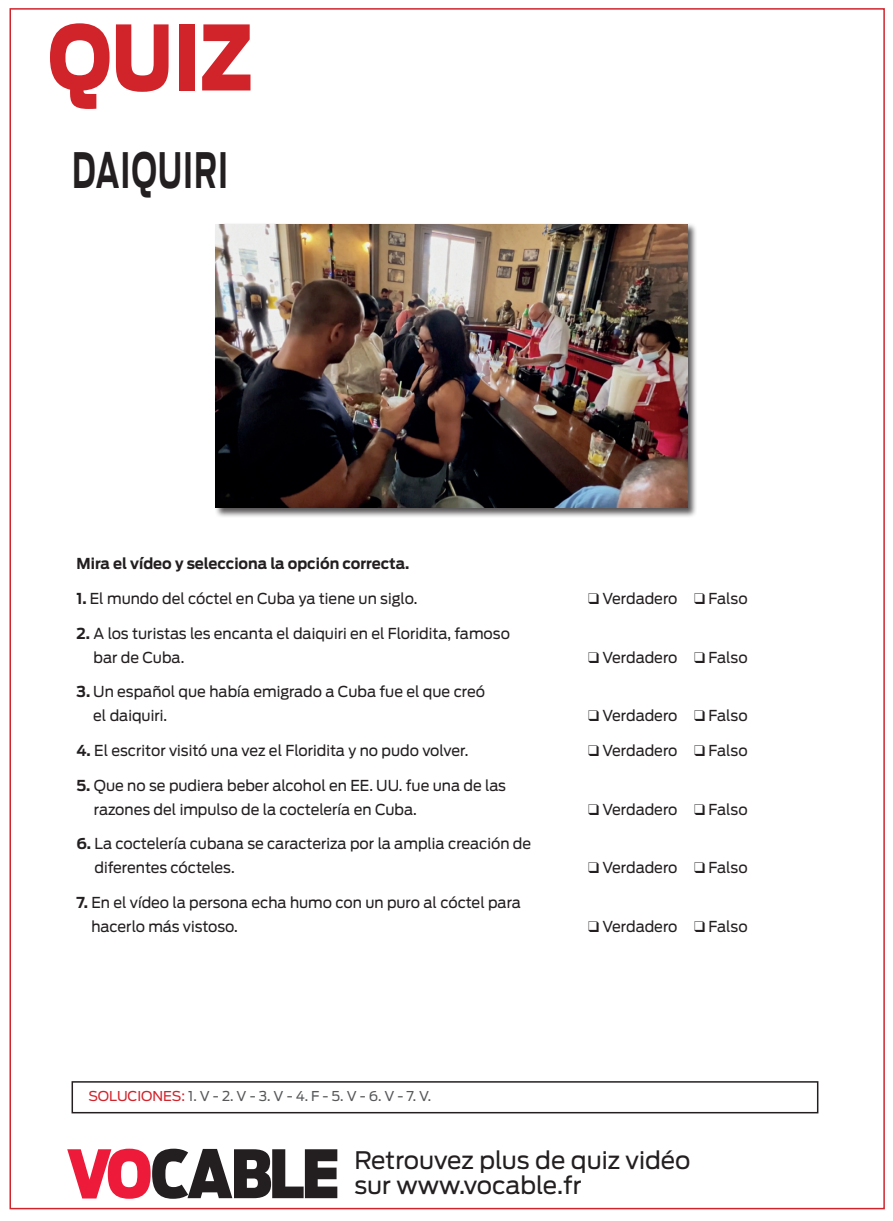
<style>
.page{position:relative;width:893px;height:1221px;background:#fff}
.page>*{position:absolute;margin:0;border:0;box-sizing:border-box;transform-origin:0 0}
.t1{font:900 89.1px "Antenna";color:#d1232a;scale:.83 1}
.t2{font:700 48.45px "Antenna";letter-spacing:.03em;color:#231f20;scale:.62 1}
.t3{font:24px/25.5px "Antenna";color:#231f20}
.t4{font:15px/24px "Antenna";color:#231f20}
.t5{font:700 15px "Antenna";color:#231f20}
.t6{font:13.5px "Antenna";color:#57585a}
.s1{font-weight:700}
.s2{color:#d1232a}
</style>
<div class="page">
<svg style="left:67px;top:1148px;width:270px;height:50px"></svg>
<div style="left:72px;top:1081px;width:746px;height:32px;border:2px solid #231f20"></div>
<div style="left:214px;top:222px;width:483px;height:295px;background:#231f20;opacity:.75"></div>
<img style="left:216px;top:224px;width:472px;height:284px">
<h1 class="t1" style="left:48px;top:5px;width:248px">QUIZ</h1>
<h2 class="t2" style="left:72px;top:141px;width:253px">DAIQUIRI</h2>
<p class="t5" style="left:77px;top:555px;width:334px">Mira el vídeo y selecciona la opción correcta.</p>
<p class="t4" style="left:77px;top:586px;width:342px"><span class="s1">1.</span> El mundo del cóctel en Cuba ya tiene un siglo.</p>
<p class="t4" style="left:588px;top:586px;width:161px">❑ Verdadero ❑ Falso</p>
<p class="t4" style="left:94px;top:621px;width:418px;text-indent:-17px"><span class="s1">2.</span> A los turistas les encanta el daiquiri en el Floridita, famoso bar de Cuba.</p>
<p class="t4" style="left:588px;top:645px;width:161px">❑ Verdadero ❑ Falso</p>
<p class="t4" style="left:93px;top:680px;width:393px;text-indent:-17px"><span class="s1">3.</span> Un español que había emigrado a Cuba fue el que creó el daiquiri.</p>
<p class="t4" style="left:588px;top:703px;width:161px">❑ Verdadero ❑ Falso</p>
<p class="t4" style="left:77px;top:738px;width:393px"><span class="s1">4.</span> El escritor visitó una vez el Floridita y no pudo volver.</p>
<p class="t4" style="left:588px;top:738px;width:161px">❑ Verdadero ❑ Falso</p>
<p class="t4" style="left:94px;top:773px;width:413px;text-indent:-17px"><span class="s1">5.</span> Que no se pudiera beber alcohol en EE. UU. fue una de las razones del impulso de la coctelería en Cuba.</p>
<p class="t4" style="left:588px;top:797px;width:161px">❑ Verdadero ❑ Falso</p>
<p class="t4" style="left:94px;top:831px;width:438px;text-indent:-18px"><span class="s1">6.</span> La coctelería cubana se caracteriza por la amplia creación de diferentes cócteles.</p>
<p class="t4" style="left:91px;top:890px;width:431px;text-indent:-15px"><span class="s1">7.</span> En el vídeo la persona echa humo con un puro al cóctel para hacerlo más vistoso.</p>
<p class="t4" style="left:588px;top:855px;width:161px">❑ Verdadero ❑ Falso</p>
<p class="t4" style="left:588px;top:914px;width:161px">❑ Verdadero ❑ Falso</p>
<p class="t6" style="left:89px;top:1087px;width:344px"><span class="s2">SOLUCIONES:</span> 1. V - 2. V - 3. V - 4. F - 5. V - 6. V - 7. V.</p>
<h3 class="t3" style="left:354px;top:1147px;width:338px">Retrouvez plus de quiz vidéo sur www.vocable.fr</h3>
</div>
